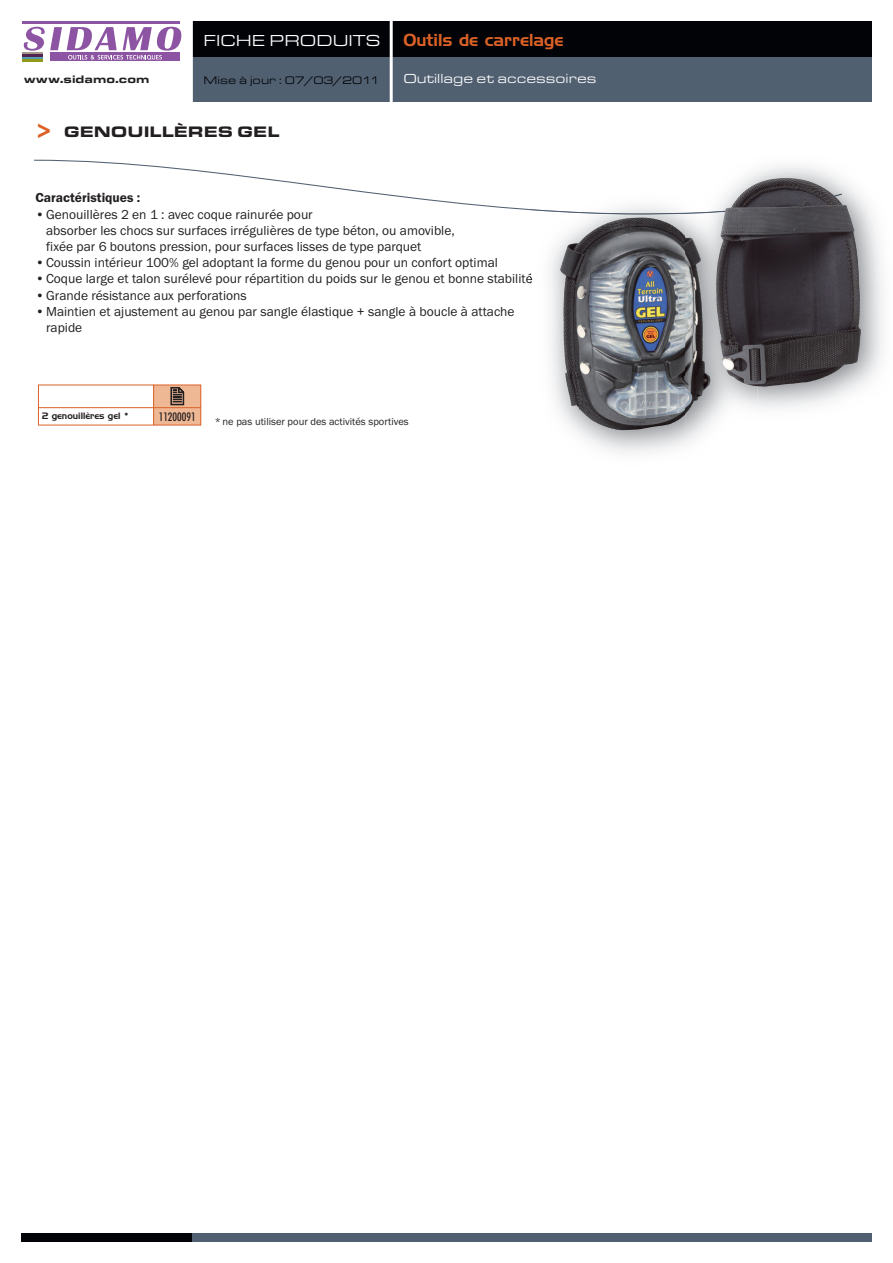
<style>
.page{position:relative;width:893px;height:1263px;background:#fff}
.page>*{position:absolute;margin:0;border:0;box-sizing:border-box;transform-origin:0 0}
.t1{font:16.8px "Handel Gothic BT";color:#db6126}
.t2{font:16.5px "Eurostar Regular Extended";color:#fff}
.t3{font:15.75px "Eurostar Black Extended";color:#231f20}
.t4{font:13.5px/16.2px "Franklin Gothic";color:#231f20}
.t5{font:13.5px "Eurostar Regular Extended";color:#fff}
.t6{font:600 13.5px "Franklin Gothic";color:#231f20}
.t7{font:500 condensed 12px "Futura BT";color:#231f20}
.t8{font:11.25px "Eurostar Regular Extended";color:#010307}
.t9{font:11.25px "Eurostar Black Extended";color:#231f20}
.t10{font:10.5px "Franklin Gothic";color:#231f20}
.t11{font:9px "Handel Gothic BT";color:#231f20}
.s1{font-size:27px;color:#db6126}
</style>
<div class="page">
<div style="left:191px;top:21px;width:681px;height:47px;background:#010307"></div>
<div style="left:191px;top:57px;width:681px;height:45px;background:#516071"></div>
<div style="left:191px;top:1233px;width:681px;height:9px;background:#516071"></div>
<div style="left:21px;top:1233px;width:170px;height:9px;background:#010307"></div>
<hr style="left:390px;top:21px;width:3px;height:81px;background:#fff">
<hr style="left:190px;top:21px;width:3px;height:81px;background:#fff">
<svg style="left:34px;top:159px;width:497px;height:52px"></svg>
<img style="left:531px;top:214px;width:167px;height:239px">
<img style="left:531px;top:208px;width:154px;height:6px">
<img style="left:560px;top:217px;width:125px;height:59px">
<img style="left:685px;top:166px;width:198px;height:258px">
<img style="left:685px;top:269px;width:26px;height:167px">
<img style="left:686px;top:237px;width:17px;height:120px">
<img style="left:725px;top:178px;width:132px;height:71px">
<div style="left:154px;top:385px;width:47px;height:23px;background:#efb895"></div>
<svg style="left:171px;top:387px;width:13px;height:18px"></svg>
<div style="left:154px;top:408px;width:47px;height:17px;background:#efb895"></div>
<hr style="left:38px;top:385px;width:1px;height:40px;background:#db6126">
<hr style="left:153px;top:385px;width:1px;height:40px;background:#db6126">
<hr style="left:201px;top:385px;width:1px;height:40px;background:#db6126">
<hr style="left:38px;top:385px;width:163px;height:1px;background:#db6126">
<hr style="left:38px;top:407px;width:163px;height:1px;background:#db6126">
<hr style="left:38px;top:425px;width:163px;height:1px;background:#db6126">
<hr style="left:23px;top:22px;width:157px;height:2px;background:#8c54a2">
<div style="left:50px;top:53px;width:130px;height:8px;background:#8c54a2"></div>
<svg style="left:23px;top:27px;width:158px;height:33px"></svg>
<hr style="left:23px;top:53px;width:20px;height:2px;background:#a5978a">
<hr style="left:23px;top:55px;width:20px;height:2px;background:#552350">
<hr style="left:23px;top:57px;width:20px;height:2px;background:#539db5">
<hr style="left:23px;top:59px;width:20px;height:2px;background:#92991a">
<p class="t9" style="left:24px;top:72px;width:127px">www.sidamo.com</p>
<p class="t2" style="left:203px;top:30px;width:178px">FICHE PRODUITS</p>
<p class="t8" style="left:203px;top:73px;width:178px">Mise à jour : 07/03/2011</p>
<p class="t3" style="left:31px;top:122px;width:250px"><span class="s1">&gt;</span> GENOUILLÈRES GEL</p>
<p class="t1" style="left:403px;top:30px;width:162px">Outils de carrelage</p>
<p class="t5" style="left:403px;top:71px;width:195px">Outillage et accessoires</p>
<p class="t6" style="left:36px;top:190px;width:106px">Caractéristiques :</p>
<p class="t4" style="left:46px;top:206px;width:410px;text-indent:-11px">•Genouillères 2 en 1 : avec coque rainurée pour<br>absorber les chocs sur surfaces irrégulières de type béton, ou amovible, fixée par 6 boutons pression, pour surfaces lisses de type parquet</p>
<p class="t4" style="left:36px;top:254px;width:464px">•Coussin intérieur 100% gel adoptant la forme du genou pour un confort optimal</p>
<p class="t4" style="left:36px;top:271px;width:499px">•Coque large et talon surélevé pour répartition du poids sur le genou et bonne stabilité</p>
<p class="t4" style="left:36px;top:287px;width:213px">•Grande résistance aux perforations</p>
<p class="t4" style="left:46px;top:303px;width:470px;text-indent:-11px">•Maintien et ajustement au genou par sangle élastique + sangle à boucle à attache rapide</p>
<p class="t11" style="left:42px;top:410px;width:88px">2 genouillères gel *</p>
<p class="t7" style="left:159px;top:410px;width:38px">11200091</p>
<p class="t10" style="left:215px;top:415px;width:195px">*ne pas utiliser pour des activités sportives</p>
</div>
